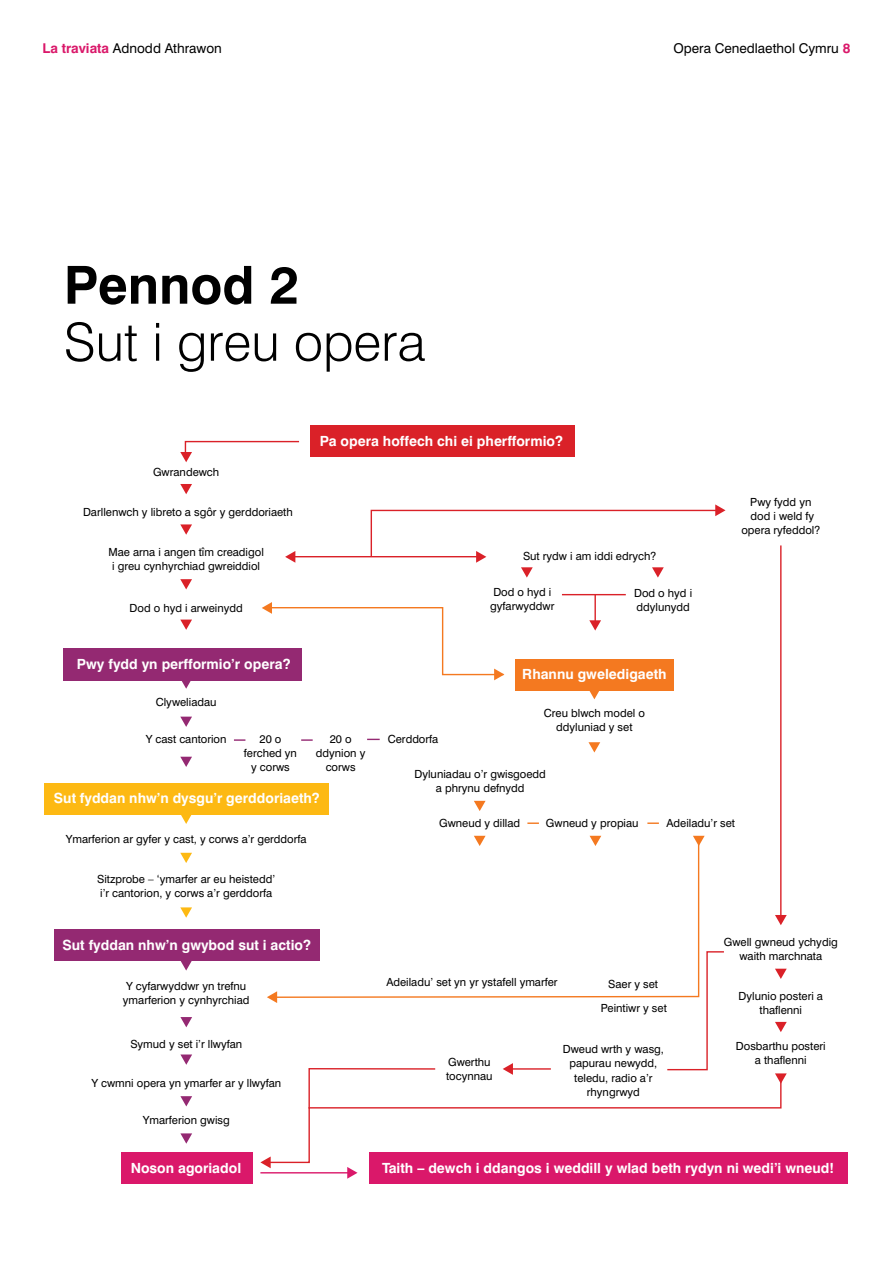
<style>
.page{position:relative;width:893px;height:1263px;background:#fff}
.page>*{position:absolute;margin:0;border:0;box-sizing:border-box;transform-origin:0 0}
.t1{font:300 52.5px "Swiss 721 BT";color:#000}
.t2{font:700 52.5px "Swiss 721 BT";color:#000}
.t3{font:700 14.1px "Swiss 721 BT";color:#fff}
.t4{font:13.5px "Swiss 721 BT";color:#000}
.t5{font:11.25px/14.1px "Swiss 721 BT";color:#000;text-align:center}
.s1{font-weight:700;color:#da186a}
</style>
<div class="page">
<div style="left:370px;top:1152px;width:478px;height:31px;background:#da186a"></div>
<div style="left:45px;top:783px;width:284px;height:31px;background:#fdb913"></div>
<div style="left:515px;top:659px;width:159px;height:31px;background:#f47920"></div>
<div style="left:64px;top:648px;width:238px;height:32px;background:#942972"></div>
<div style="left:310px;top:425px;width:265px;height:31px;background:#da2128"></div>
<div style="left:121px;top:1152px;width:131px;height:31px;background:#da186a"></div>
<div style="left:54px;top:929px;width:266px;height:31px;background:#942972"></div>
<svg style="left:180px;top:484px;width:12px;height:10px"></svg>
<svg style="left:180px;top:524px;width:12px;height:11px"></svg>
<svg style="left:180px;top:579px;width:12px;height:10px"></svg>
<svg style="left:180px;top:619px;width:12px;height:11px"></svg>
<svg style="left:180px;top:680px;width:12px;height:9px"></svg>
<svg style="left:180px;top:757px;width:12px;height:10px"></svg>
<svg style="left:180px;top:717px;width:12px;height:10px"></svg>
<svg style="left:589px;top:620px;width:12px;height:10px"></svg>
<svg style="left:588px;top:690px;width:12px;height:9px"></svg>
<svg style="left:588px;top:742px;width:12px;height:10px"></svg>
<hr style="left:293px;top:556px;width:185px;height:1px;background:#da2128">
<svg style="left:180px;top:440px;width:120px;height:22px"></svg>
<svg style="left:285px;top:551px;width:10px;height:12px"></svg>
<hr style="left:594px;top:595px;width:2px;height:30px;background:#da2128">
<hr style="left:562px;top:594px;width:64px;height:1px;background:#da2128">
<svg style="left:180px;top:814px;width:12px;height:10px"></svg>
<svg style="left:180px;top:853px;width:12px;height:10px"></svg>
<svg style="left:180px;top:907px;width:12px;height:11px"></svg>
<svg style="left:180px;top:960px;width:12px;height:10px"></svg>
<svg style="left:180px;top:1017px;width:12px;height:10px"></svg>
<svg style="left:180px;top:1054px;width:12px;height:11px"></svg>
<svg style="left:180px;top:1096px;width:12px;height:10px"></svg>
<svg style="left:234px;top:739px;width:11px;height:2px"></svg>
<svg style="left:367px;top:739px;width:13px;height:1px"></svg>
<svg style="left:474px;top:801px;width:12px;height:10px"></svg>
<svg style="left:693px;top:836px;width:12px;height:8px"></svg>
<svg style="left:590px;top:836px;width:11px;height:3px"></svg>
<svg style="left:271px;top:839px;width:429px;height:160px"></svg>
<svg style="left:301px;top:739px;width:12px;height:2px"></svg>
<svg style="left:474px;top:836px;width:12px;height:10px"></svg>
<svg style="left:267px;top:991px;width:10px;height:12px"></svg>
<svg style="left:527px;top:822px;width:12px;height:2px"></svg>
<svg style="left:647px;top:822px;width:12px;height:2px"></svg>
<svg style="left:775px;top:969px;width:12px;height:10px"></svg>
<svg style="left:775px;top:1022px;width:12px;height:10px"></svg>
<svg style="left:775px;top:915px;width:12px;height:10px"></svg>
<hr style="left:780px;top:545px;width:1px;height:372px;background:#da2128">
<hr style="left:508px;top:1068px;width:43px;height:2px;background:#da2128">
<svg style="left:503px;top:1063px;width:10px;height:12px"></svg>
<svg style="left:262px;top:602px;width:243px;height:78px"></svg>
<svg style="left:666px;top:950px;width:58px;height:121px"></svg>
<svg style="left:271px;top:1084px;width:511px;height:80px"></svg>
<svg style="left:260px;top:1156px;width:11px;height:12px"></svg>
<svg style="left:180px;top:1133px;width:12px;height:11px"></svg>
<svg style="left:308px;top:1068px;width:129px;height:42px"></svg>
<hr style="left:260px;top:1172px;width:92px;height:1px;background:#da186a">
<svg style="left:347px;top:1167px;width:10px;height:12px"></svg>
<svg style="left:775px;top:1073px;width:12px;height:11px"></svg>
<svg style="left:370px;top:504px;width:355px;height:74px"></svg>
<p class="t4" style="left:43px;top:40px;width:181px"><span class="s1">La traviata</span> Adnodd Athrawon</p>
<p class="t4" style="left:673px;top:40px;width:178px">Opera Cenedlaethol Cymru <span class="s1">8</span></p>
<h1 class="t2" style="left:64px;top:253px;width:237px">Pennod 2</h1>
<h1 class="t1" style="left:64px;top:310px;width:363px">Sut i greu opera</h1>
<p class="t5" style="left:153px;top:465px;width:68px">Gwrandewch</p>
<p class="t5" style="left:83px;top:505px;width:211px">Darllenwch y libreto a sgôr y gerddoriaeth</p>
<p class="t5" style="left:108px;top:545px;width:157px">Mae arna i angen tîm creadigol i greu cynhyrchiad gwreiddiol</p>
<p class="t5" style="left:130px;top:600px;width:115px">Dod o hyd i arweinydd</p>
<p class="t3" style="left:77px;top:656px;width:215px">Pwy fydd yn perfformio’r opera?</p>
<p class="t3" style="left:320px;top:433px;width:245px">Pa opera hoffech chi ei pherfformio?</p>
<p class="t5" style="left:523px;top:548px;width:135px">Sut rydw i am iddi edrych?</p>
<p class="t5" style="left:490px;top:585px;width:66px;text-align:left">Dod o hyd i gyfarwyddwr</p>
<p class="t5" style="left:634px;top:586px;width:60px;text-align:left">Dod o hyd i ddylunydd</p>
<p class="t3" style="left:522px;top:665px;width:146px">Rhannu gweledigaeth</p>
<p class="t5" style="left:741px;top:495px;width:81px">Pwy fydd yn dod i weld fy opera ryfeddol?</p>
<p class="t5" style="left:156px;top:695px;width:62px">Clyweliadau</p>
<p class="t5" style="left:146px;top:731px;width:82px">Y cast cantorion</p>
<p class="t5" style="left:244px;top:731px;width:55px">20 o ferched yn y corws</p>
<p class="t5" style="left:544px;top:705px;width:103px">Creu blwch model o ddyluniad y set</p>
<p class="t5" style="left:414px;top:767px;width:133px">Dyluniadau o’r gwisgoedd a phrynu defnydd</p>
<p class="t5" style="left:439px;top:816px;width:83px">Gwneud y dillad</p>
<p class="t5" style="left:546px;top:816px;width:94px">Gwneud y propiau</p>
<p class="t5" style="left:666px;top:816px;width:70px">Adeiladu’r set</p>
<p class="t5" style="left:316px;top:731px;width:51px">20 o ddynion y corws</p>
<p class="t5" style="left:388px;top:731px;width:52px">Cerddorfa</p>
<p class="t3" style="left:54px;top:789px;width:267px">Sut fyddan nhw’n dysgu’r gerddoriaeth?</p>
<p class="t5" style="left:66px;top:831px;width:242px">Ymarferion ar gyfer y cast, y corws a’r gerddorfa</p>
<p class="t5" style="left:97px;top:872px;width:180px;text-align:left">Sitzprobe – ‘ymarfer ar eu heistedd’ i’r cantorion, y corws a’r gerddorfa</p>
<p class="t3" style="left:63px;top:936px;width:250px">Sut fyddan nhw’n gwybod sut i actio?</p>
<p class="t5" style="left:123px;top:979px;width:128px;text-align:left">Y cyfarwyddwr yn trefnu ymarferion y cynhyrchiad</p>
<p class="t5" style="left:130px;top:1036px;width:113px">Symud y set i’r llwyfan</p>
<p class="t5" style="left:91px;top:1075px;width:191px">Y cwmni opera yn ymarfer ar y llwyfan</p>
<p class="t5" style="left:143px;top:1112px;width:89px">Ymarferion gwisg</p>
<p class="t5" style="left:386px;top:975px;width:173px">Adeiladu’ set yn yr ystafell ymarfer</p>
<p class="t5" style="left:601px;top:971px;width:68px;line-height:24.3px">Saer y set<br>Peintiwr y set</p>
<p class="t5" style="left:446px;top:1055px;width:48px;text-align:left">Gwerthu tocynnau</p>
<p class="t5" style="left:563px;top:1042px;width:103px">Dweud wrth y wasg, papurau newydd, teledu, radio a’r rhyngrwyd</p>
<p class="t5" style="left:724px;top:935px;width:115px">Gwell gwneud ychydig waith marchnata</p>
<p class="t5" style="left:739px;top:989px;width:86px">Dylunio posteri a thaflenni</p>
<p class="t5" style="left:736px;top:1038px;width:91px">Dosbarthu posteri a thaflenni</p>
<p class="t3" style="left:131px;top:1159px;width:112px">Noson agoriadol</p>
<p class="t3" style="left:382px;top:1159px;width:453px">Taith – dewch i ddangos i weddill y wlad beth rydyn ni wedi’i wneud!</p>
</div>
